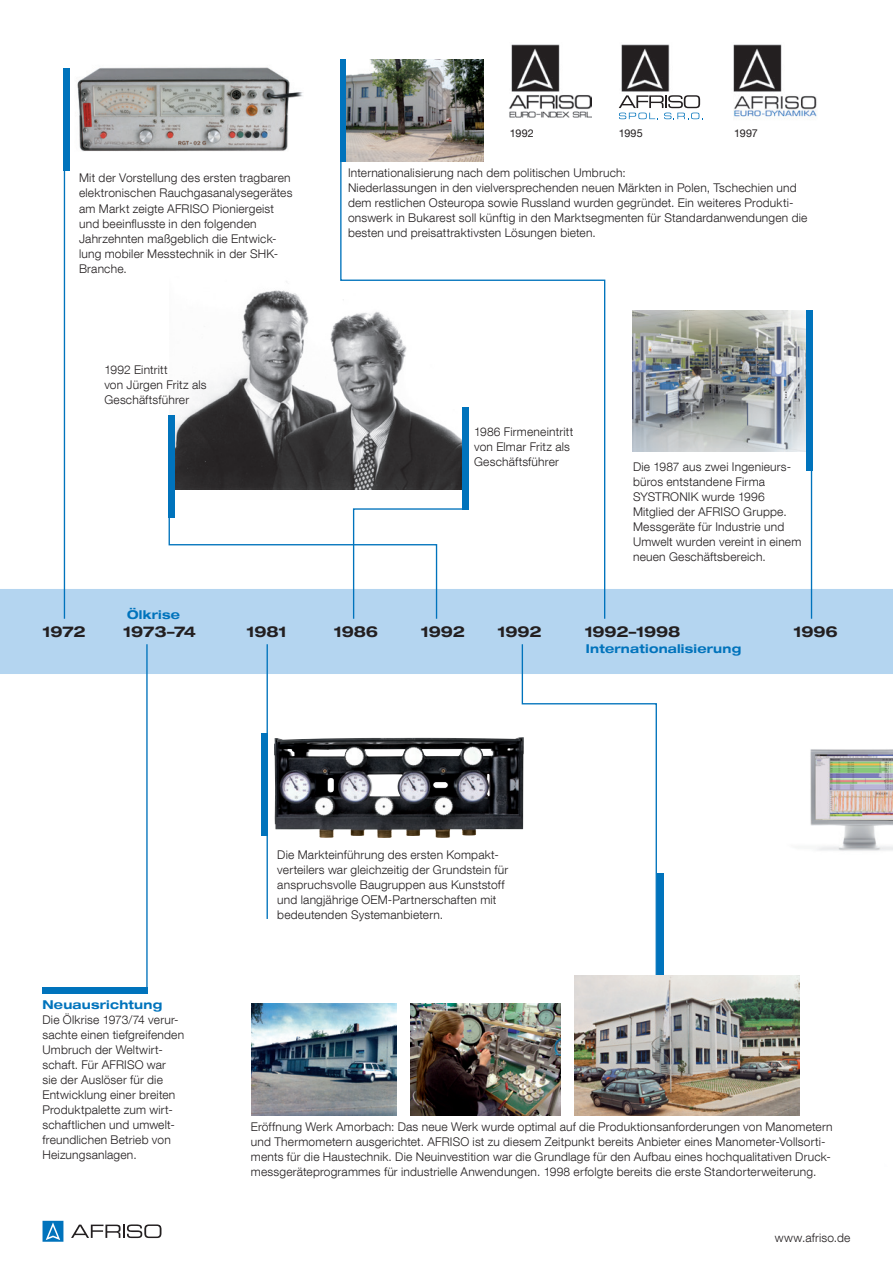
<style>
.page{position:relative;width:893px;height:1263px;background:#fff}
.page>*{position:absolute;margin:0;border:0;box-sizing:border-box;transform-origin:0 0}
.t1{font:700 expanded 15px "Helvetica Neue LT Com";letter-spacing:-.02em;color:#231f20}
.t2{font:700 expanded 12.15px "Helvetica Neue LT Com";letter-spacing:.02em;color:#0073bc}
.t3{font:300 12px/15px "Helvetica Neue LT Com";letter-spacing:.015em;color:#231f20}
.t4{font:10.8px "Helvetica Neue LT Com";letter-spacing:.015em;color:#231f20}
</style>
<div class="page">
<svg style="left:71px;top:1224px;width:90px;height:14px"></svg>
<svg style="left:43px;top:1221px;width:20px;height:21px"></svg>
<img style="left:733px;top:44px;width:49px;height:48px">
<img style="left:621px;top:44px;width:49px;height:48px">
<img style="left:734px;top:96px;width:83px;height:24px">
<img style="left:810px;top:749px;width:83px;height:102px">
<img style="left:633px;top:310px;width:173px;height:141px">
<img style="left:77px;top:67px;width:226px;height:84px">
<div style="left:0;top:589px;width:893px;height:85px;background:#b4d5f0"></div>
<hr style="left:64px;top:68px;width:1px;height:551px;background:#0073bc">
<hr style="left:267px;top:644px;width:1px;height:275px;background:#0073bc">
<hr style="left:146px;top:644px;width:2px;height:345px;background:#0073bc">
<svg style="left:521px;top:643px;width:137px;height:377px"></svg>
<div style="left:64px;top:68px;width:6px;height:103px;background:#0073bc"></div>
<div style="left:43px;top:987px;width:105px;height:7px;background:#0073bc"></div>
<div style="left:261px;top:733px;width:7px;height:103px;background:#0073bc"></div>
<div style="left:657px;top:874px;width:6px;height:102px;background:#0073bc"></div>
<img style="left:274px;top:737px;width:246px;height:101px">
<img style="left:175px;top:281px;width:164px;height:164px">
<svg style="left:168px;top:445px;width:171px;height:175px"></svg>
<div style="left:169px;top:415px;width:6px;height:102px;background:#0073bc"></div>
<img style="left:251px;top:1003px;width:145px;height:112px">
<img style="left:411px;top:1003px;width:149px;height:112px">
<img style="left:575px;top:976px;width:225px;height:139px">
<svg style="left:339px;top:161px;width:267px;height:459px"></svg>
<div style="left:340px;top:59px;width:7px;height:102px;background:#0073bc"></div>
<img style="left:347px;top:59px;width:137px;height:102px">
<img style="left:509px;top:95px;width:83px;height:23px">
<img style="left:511px;top:44px;width:49px;height:48px">
<svg style="left:619px;top:95px;width:84px;height:24px"></svg>
<hr style="left:811px;top:413px;width:1px;height:206px;background:#0073bc">
<div style="left:806px;top:310px;width:6px;height:160px;background:#0073bc"></div>
<p class="t3" style="left:79px;top:170px;width:215px">Mit der Vorstellung des ersten tragbaren elektronischen Rauchgasanalysegerätes am Markt zeigte AFRISO Pioniergeist und beeinflusste in den folgenden Jahrzehnten maßgeblich die Entwick&shy;lung mobiler Messtechnik in der SHK-Branche.</p>
<p class="t3" style="left:104px;top:362px;width:104px">1992 Eintritt<br>von Jürgen Fritz als<br>Geschäftsführer</p>
<p class="t2" style="left:127px;top:606px;width:54px">Ölkrise</p>
<p class="t4" style="left:510px;top:126px;width:26px">1992</p>
<p class="t4" style="left:619px;top:126px;width:26px">1995</p>
<p class="t4" style="left:734px;top:126px;width:25px">1997</p>
<p class="t3" style="left:348px;top:165px;width:461px">Internationalisierung nach dem politischen Umbruch:<br>Niederlassungen in den vielversprechenden neuen Märkten in Polen, Tschechien und dem restlichen Osteuropa sowie Russland wurden gegründet. Ein weiteres Produkti&shy;onswerk in Bukarest soll künftig in den Marktsegmenten für Standardanwendungen die besten und preisattraktivsten Lösungen bieten.</p>
<p class="t3" style="left:474px;top:424px;width:101px">1986 Firmeneintritt von Elmar Fritz als<br>Geschäftsführer</p>
<p class="t3" style="left:633px;top:459px;width:170px">Die 1987 aus zwei Ingenieurs&shy;büros entstandene Firma<br>SYSTRONIK wurde 1996<br>Mitglied der AFRISO Gruppe.<br>Messgeräte für Industrie und<br>Umwelt wurden vereint in einem neuen Geschäftsbereich.</p>
<p class="t1" style="left:43px;top:622px;width:45px">1972</p>
<p class="t1" style="left:123px;top:622px;width:74px">1973–74</p>
<p class="t1" style="left:247px;top:622px;width:42px">1981</p>
<p class="t1" style="left:334px;top:622px;width:46px">1986</p>
<p class="t1" style="left:421px;top:622px;width:46px">1992</p>
<p class="t1" style="left:497px;top:622px;width:46px">1992</p>
<p class="t1" style="left:585px;top:622px;width:97px">1992–1998</p>
<p class="t1" style="left:794px;top:622px;width:46px">1996</p>
<p class="t2" style="left:586px;top:641px;width:157px">Internationalisierung</p>
<p class="t2" style="left:43px;top:997px;width:121px">Neuausrichtung</p>
<p class="t3" style="left:43px;top:1012px;width:143px">Die Ölkrise 1973/74 verur&shy;sachte einen tiefgreifenden<br>Umbruch der Weltwirt&shy;schaft. Für AFRISO war<br>sie der Auslöser für die<br>Entwicklung einer breiten<br>Produktpalette zum wirt&shy;schaftlichen und umwelt&shy;freundlichen Betrieb von<br>Heizungsanlagen.</p>
<p class="t3" style="left:277px;top:847px;width:232px">Die Markteinführung des ersten Kompakt&shy;verteilers war gleichzeitig der Grundstein für anspruchsvolle Baugruppen aus Kunststoff und langjährige OEM-Partnerschaften mit bedeutenden Systemanbietern.</p>
<p class="t3" style="left:251px;top:1119px;width:583px">Eröffnung Werk Amorbach: Das neue Werk wurde optimal auf die Produktionsanforderungen von Manometern und Thermometern ausgerichtet. AFRISO ist zu diesem Zeitpunkt bereits Anbieter eines Manometer-Vollsorti&shy;ments für die Haustechnik. Die Neuinvestition war die Grundlage für den Aufbau eines hochqualitativen Druck&shy;messgeräteprogrammes für industrielle Anwendungen. 1998 erfolgte bereits die erste Standorterweiterung.</p>
<p class="t3" style="left:775px;top:1230px;width:77px">www.afriso.de</p>
</div>
